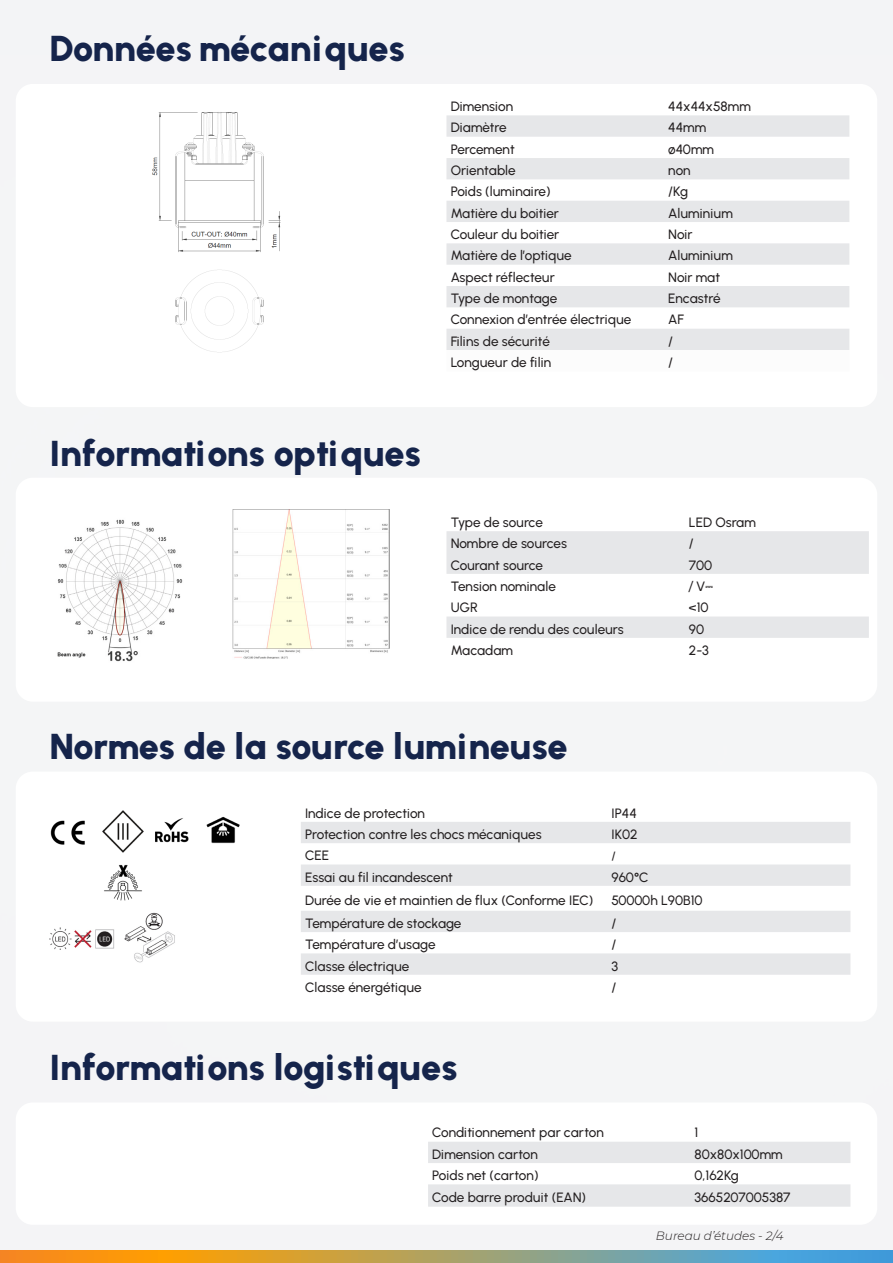
<style>
.page{position:relative;width:893px;height:1263px;background:#f4f5f6}
.page>*{position:absolute;margin:0;border:0;box-sizing:border-box;transform-origin:0 0}
.t1{font:900 36px "Urbanist";letter-spacing:-.01em;color:#15244b}
.Texte_courant{font:500 13.5px "Urbanist";letter-spacing:-.005em;color:#231f20}
.Texte_courant-2{font:italic 300 12px "Montserrat";color:#231f20}
.Texte_courant-3{font:500 12px "Montserrat";color:#231f20}
.Texte_courant-4{font:500 12px "Urbanist";color:#231f20}
.s1{font-family:"Urbanist";font-size:13.5px}
.s2{font-family:"Cambria Math";font-weight:400;font-size:13.5px}
</style>
<div class="page">
<div style="left:16px;top:84px;width:861px;height:323px;background:#fff;border-radius:17px"></div>
<div style="left:16px;top:771px;width:861px;height:251px;background:#fff;border-radius:17px"></div>
<div style="left:16px;top:478px;width:861px;height:224px;background:#fff;border-radius:17px"></div>
<div style="left:16px;top:1102px;width:861px;height:123px;background:#fff;border-radius:17px"></div>
<svg style="left:446px;top:531px;width:423px;height:107px;fill:#e6e7e9"></svg>
<svg style="left:428px;top:1142px;width:422px;height:65px"></svg>
<svg style="left:301px;top:822px;width:549px;height:153px;fill:#e6e7e9"></svg>
<div style="left:446px;top:115px;width:403px;height:22px;background:#e6e7e9"></div>
<svg style="left:446px;top:158px;width:403px;height:192px;fill:#e6e7e9"></svg>
<svg style="left:0;top:1251px;width:893px;height:12px;background:#a79e6c"></svg>
<img style="left:152px;top:112px;width:129px;height:241px">
<img style="left:102px;top:810px;width:42px;height:91px">
<img style="left:155px;top:818px;width:34px;height:25px">
<img style="left:50px;top:820px;width:35px;height:25px">
<img style="left:50px;top:928px;width:64px;height:22px">
<img style="left:124px;top:913px;width:51px;height:50px">
<img style="left:206px;top:816px;width:34px;height:28px">
<img style="left:57px;top:519px;width:126px;height:143px">
<img style="left:232px;top:510px;width:157px;height:149px">
<p class="t1" style="left:50px;top:27px;width:357px">Données mécaniques</p>
<p class="t1" style="left:50px;top:431px;width:373px">Informations optiques</p>
<p class="Texte_courant" style="left:451px;top:98px;width:64px">Dimension</p>
<p class="Texte_courant" style="left:668px;top:98px;width:84px">44x44x58mm</p>
<p class="Texte_courant" style="left:451px;top:120px;width:57px">Diamètre</p>
<p class="Texte_courant" style="left:668px;top:120px;width:40px">44mm</p>
<p class="Texte_courant" style="left:451px;top:141px;width:65px">Percement</p>
<p class="Texte_courant" style="left:668px;top:141px;width:47px">ø40mm</p>
<p class="Texte_courant" style="left:451px;top:162px;width:66px">Orientable</p>
<p class="Texte_courant" style="left:668px;top:162px;width:24px">non</p>
<p class="Texte_courant" style="left:451px;top:184px;width:101px">Poids (luminaire)</p>
<p class="Texte_courant" style="left:668px;top:184px;width:21px">/Kg</p>
<p class="Texte_courant" style="left:451px;top:205px;width:110px">Matière du boitier</p>
<p class="Texte_courant" style="left:668px;top:205px;width:66px">Aluminium</p>
<p class="Texte_courant" style="left:451px;top:226px;width:110px">Couleur du boitier</p>
<p class="Texte_courant" style="left:668px;top:226px;width:26px">Noir</p>
<p class="Texte_courant" style="left:451px;top:248px;width:122px">Matière de l’optique</p>
<p class="Texte_courant" style="left:668px;top:248px;width:66px">Aluminium</p>
<p class="Texte_courant" style="left:451px;top:269px;width:106px">Aspect réflecteur</p>
<p class="Texte_courant" style="left:668px;top:269px;width:53px">Noir mat</p>
<p class="Texte_courant" style="left:451px;top:290px;width:108px">Type de montage</p>
<p class="Texte_courant" style="left:668px;top:290px;width:54px">Encastré</p>
<p class="Texte_courant" style="left:451px;top:312px;width:182px">Connexion d’entrée électrique</p>
<p class="Texte_courant" style="left:668px;top:312px;width:17px">AF</p>
<p class="Texte_courant" style="left:451px;top:333px;width:101px">Filins de sécurité</p>
<p class="Texte_courant" style="left:668px;top:333px;width:6px">/</p>
<p class="Texte_courant" style="left:451px;top:354px;width:102px">Longueur de filin</p>
<p class="Texte_courant" style="left:668px;top:354px;width:6px">/</p>
<p class="Texte_courant" style="left:451px;top:514px;width:94px">Type de source</p>
<p class="Texte_courant" style="left:689px;top:514px;width:69px">LED Osram</p>
<p class="Texte_courant" style="left:451px;top:535px;width:118px">Nombre de sources</p>
<p class="Texte_courant" style="left:689px;top:535px;width:6px">/</p>
<p class="Texte_courant" style="left:451px;top:557px;width:94px">Courant source</p>
<p class="Texte_courant" style="left:689px;top:557px;width:25px">700</p>
<p class="Texte_courant" style="left:451px;top:578px;width:107px">Tension nominale</p>
<p class="Texte_courant-3" style="left:689px;top:578px;width:26px">/ <span class="s1">V</span><span class="s2">⎓</span></p>
<p class="Texte_courant" style="left:451px;top:599px;width:29px">UGR</p>
<p class="Texte_courant" style="left:689px;top:599px;width:21px">&lt;10</p>
<p class="Texte_courant" style="left:451px;top:621px;width:175px">Indice de rendu des couleurs</p>
<p class="Texte_courant" style="left:689px;top:621px;width:17px">90</p>
<p class="Texte_courant" style="left:451px;top:642px;width:64px">Macadam</p>
<p class="Texte_courant" style="left:689px;top:642px;width:22px">2-3</p>
<p class="t1" style="left:50px;top:725px;width:519px">Normes de la source lumineuse</p>
<p class="Texte_courant" style="left:305px;top:805px;width:122px">Indice de protection</p>
<p class="Texte_courant" style="left:611px;top:805px;width:27px">IP44</p>
<p class="Texte_courant" style="left:305px;top:826px;width:238px">Protection contre les chocs mécaniques</p>
<p class="Texte_courant" style="left:611px;top:826px;width:28px">IK02</p>
<p class="Texte_courant" style="left:305px;top:847px;width:26px">CEE</p>
<p class="Texte_courant-4" style="left:611px;top:848px;width:6px">/</p>
<p class="Texte_courant" style="left:305px;top:869px;width:149px">Essai au fil incandescent</p>
<p class="Texte_courant" style="left:611px;top:869px;width:39px">960°C</p>
<p class="Texte_courant" style="left:305px;top:892px;width:290px">Durée de vie et maintien de flux (Conforme IEC)</p>
<p class="Texte_courant" style="left:611px;top:892px;width:93px">50000h L90B10</p>
<p class="Texte_courant" style="left:305px;top:915px;width:158px">Température de stockage</p>
<p class="Texte_courant" style="left:611px;top:915px;width:6px">/</p>
<p class="Texte_courant" style="left:305px;top:936px;width:132px">Température d’usage</p>
<p class="Texte_courant" style="left:611px;top:936px;width:6px">/</p>
<p class="Texte_courant" style="left:305px;top:958px;width:106px">Classe électrique</p>
<p class="Texte_courant" style="left:611px;top:958px;width:8px">3</p>
<p class="Texte_courant" style="left:305px;top:979px;width:118px">Classe énergétique</p>
<p class="Texte_courant" style="left:611px;top:979px;width:6px">/</p>
<p class="t1" style="left:50px;top:1045px;width:409px">Informations logistiques</p>
<p class="Texte_courant" style="left:432px;top:1124px;width:173px">Conditionnement par carton</p>
<p class="Texte_courant" style="left:694px;top:1124px;width:5px">1</p>
<p class="Texte_courant" style="left:432px;top:1146px;width:107px">Dimension carton</p>
<p class="Texte_courant" style="left:694px;top:1146px;width:90px">80x80x100mm</p>
<p class="Texte_courant" style="left:432px;top:1167px;width:108px">Poids net (carton)</p>
<p class="Texte_courant" style="left:694px;top:1167px;width:46px">0,162Kg</p>
<p class="Texte_courant" style="left:432px;top:1189px;width:155px">Code barre produit (EAN)</p>
<p class="Texte_courant" style="left:694px;top:1189px;width:97px">3665207005387</p>
<p class="Texte_courant-2" style="left:656px;top:1228px;width:129px">Bureau d’études - 2/4</p>
</div>
